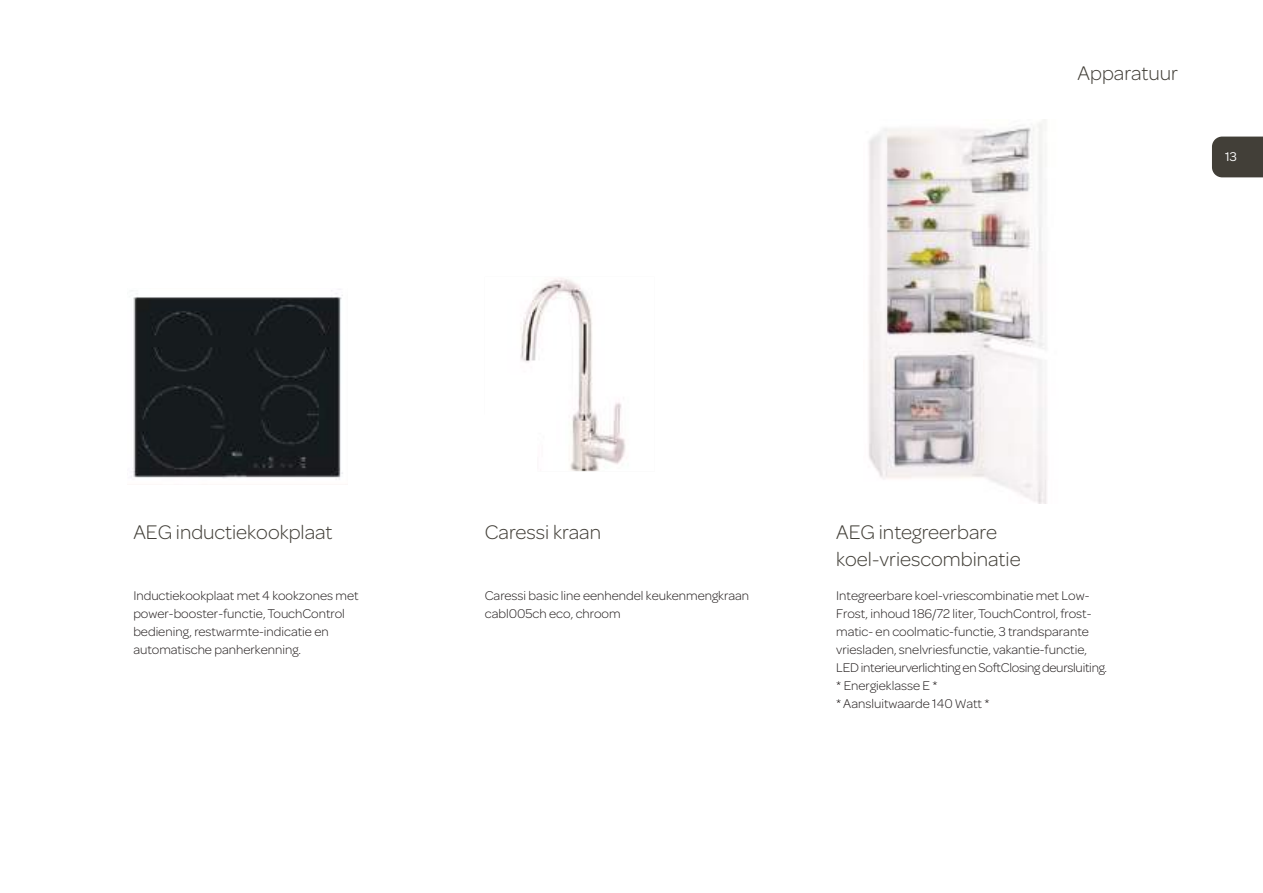
<style>
.page{position:relative;width:1263px;height:893px;background:#fff}
.page>*{position:absolute;margin:0;border:0;box-sizing:border-box;transform-origin:0 0}
.t1{font:300 21px/27px "Omnes";color:#423f38}
.t2{font:300 13.5px/18px "Omnes";color:#241f1f}
.t3{font:13.5px "Omnes";color:#fff}
</style>
<div class="page">
<div style="left:1212px;top:137px;width:51px;height:40px;background:#423f38"></div>
<img style="left:868px;top:120px;width:179px;height:384px">
<img style="left:131px;top:289px;width:212px;height:190px">
<img style="left:520px;top:278px;width:106px;height:193px">
<div style="left:455px;top:414px;width:82px;height:70px;background:#fff"></div>
<h1 class="t1" style="left:1077px;top:62px;width:102px">Apparatuur</h1>
<p class="t3" style="left:1225px;top:152px;width:13px">13</p>
<h1 class="t1" style="left:133px;top:520px;width:201px">AEG inductiekookplaat</h1>
<p class="t2" style="left:133px;top:588px;width:227px">Inductiekookplaat met 4 kookzones met power-booster-functie, TouchControl bediening, restwarmte-indicatie en automatische panherkenning.</p>
<h1 class="t1" style="left:485px;top:520px;width:118px">Caressi kraan</h1>
<p class="t2" style="left:485px;top:588px;width:266px">Caressi basic line eenhendel keukenmengkraan cabl005ch eco, chroom</p>
<h1 class="t1" style="left:836px;top:520px;width:186px">AEG integreerbare koel-vriescombinatie</h1>
<p class="t2" style="left:836px;top:588px;width:272px">Integreerbare koel-vriescombinatie met Low-Frost, inhoud 186/72 liter, TouchControl, frost&shy;matic- en coolmatic-functie, 3 trandsparante vriesladen, snelvriesfunctie, vakantie-functie, LED interieurverlichting en SoftClosing deursluiting. * Energieklasse E *<br>* Aansluitwaarde 140 Watt *</p>
</div>
